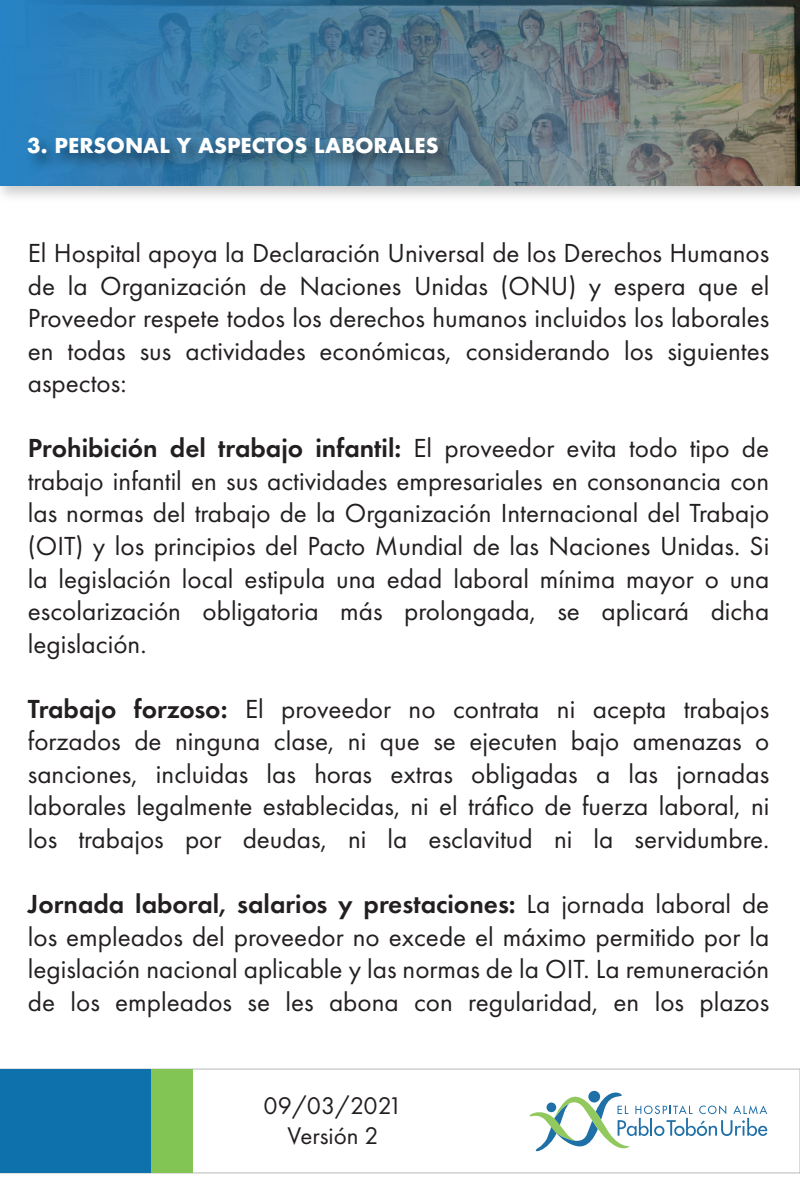
<style>
.page{position:relative;width:800px;height:1191px;background:#fff}
.page>*{position:absolute;margin:0;border:0;box-sizing:border-box;transform-origin:0 0}
.t1{font:27.1px/32.5px "Futura PT";color:#231f20;text-align:justify}
.t2{font:25px/30px "Futura PT";color:#231f20;text-align:center}
.t3{font:700 20px "Futura";color:#fff}
.s1{font-weight:600}
</style>
<div class="page">
<img style="left:0;top:0;width:800px;height:186px">
<img style="left:19px;top:128px;width:442px;height:54px">
<svg style="left:193px;top:1069px;width:607px;height:104px"></svg>
<div style="left:0;top:1069px;width:151px;height:104px;background:#0f71ac"></div>
<div style="left:151px;top:1069px;width:42px;height:104px;background:#82c555"></div>
<svg style="left:522px;top:1090px;width:245px;height:64px"></svg>
<p class="t3" style="left:27px;top:131px;width:413px">3. PERSONAL Y ASPECTOS LABORALES</p>
<p class="t1" style="left:28px;top:237px;width:743px">El Hospital apoya la Declaración Universal de los Derechos Humanos de la Organización de Naciones Unidas (ONU) y espera que el Proveedor respete todos los derechos humanos incluidos los laborales en todas sus actividades económicas, considerando los siguientes aspectos:</p>
<p class="t1" style="left:28px;top:432px;width:743px"><span class="s1">Prohibición del trabajo infantil:</span> El proveedor evita todo tipo de trabajo infantil en sus actividades empresariales en consonancia con las normas del trabajo de la Organización Internacional del Trabajo (OIT) y los principios del Pacto Mundial de las Naciones Unidas. Si la legislación local estipula una edad laboral mínima mayor o una escolarización obligatoria más prolongada, se aplicará dicha legislación.</p>
<p class="t1" style="left:28px;top:692px;width:743px"><span class="s1">Trabajo forzoso:</span> El proveedor no contrata ni acepta trabajos forzados de ninguna clase, ni que se ejecuten bajo amenazas o sanciones, incluidas las horas extras obligadas a las jornadas laborales legalmente establecidas, ni el tráfico de fuerza laboral, ni los trabajos por deudas, ni la esclavitud ni la servidumbre.</p>
<p class="t1" style="left:28px;top:888px;width:743px"><span class="s1">Jornada laboral, salarios y prestaciones:</span> La jornada laboral de los empleados del proveedor no excede el máximo permitido por la legislación nacional aplicable y las normas de la OIT. La remuneración de los empleados se les abona con regularidad, en los plazos</p>
<p class="t2" style="left:264px;top:1090px;width:140px">09/03/2021<br>Versión 2</p>
</div>
